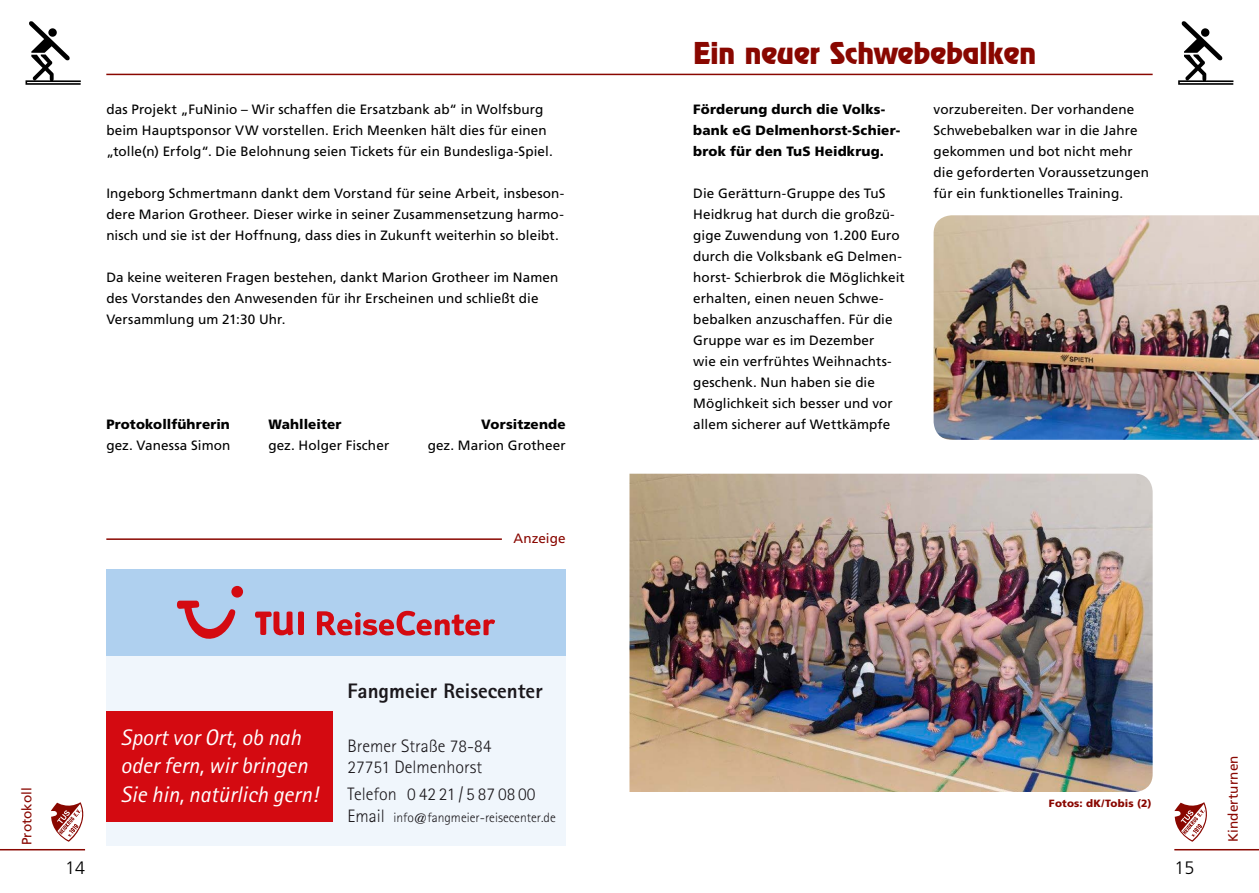
<style>
.page{position:relative;width:1259px;height:893px;background:#fff}
.page>*{position:absolute;margin:0;border:0;box-sizing:border-box;transform-origin:0 0}
.t1{font:27px "Revue Std";color:#890700}
.t2{font:italic 22.5px/28.5px "Rotis Sans Serif Std";color:#fff}
.t3{font:800 21px "Rotis Sans Serif Std";color:#1b181c}
.t4{font:300 18px/21.6px "Rotis Sans Serif Std";color:#1b181c}
.t5{font:300 18px "Frutiger LT Std";color:#000}
.t6{font:13.5px/21px "Frutiger LT Std";letter-spacing:.005em;color:#000}
.t7{font:900 13.5px/21px "Frutiger LT Std";letter-spacing:.01em;color:#000}
.t8{font:300 13.5px "Rotis Sans Serif Std";color:#1b181c}
.t9{font:13.5px "Frutiger LT Std";letter-spacing:.01em;color:#890700}
.t10{font:900 10.5px "Frutiger LT Std";letter-spacing:.02em;color:#890700}
.s1{font-size:18px}
</style>
<div class="page">
<hr style="left:0;top:849px;width:85px;height:1px;background:#890700">
<hr style="left:1174px;top:849px;width:85px;height:1px;background:#890700">
<hr style="left:106px;top:74px;width:1046px;height:1px;background:#890700">
<svg style="left:1174px;top:802px;width:33px;height:40px"></svg>
<svg style="left:51px;top:802px;width:33px;height:40px"></svg>
<svg style="left:26px;top:21px;width:55px;height:64px"></svg>
<svg style="left:1178px;top:21px;width:55px;height:64px"></svg>
<div style="left:106px;top:569px;width:460px;height:276px;background:#f0f6fc"></div>
<div style="left:106px;top:712px;width:227px;height:110px;background:#d40a11"></div>
<div style="left:106px;top:569px;width:460px;height:87px;background:#afd0ef"></div>
<svg style="left:255px;top:611px;width:49px;height:24px"></svg>
<svg style="left:177px;top:601px;width:59px;height:38px"></svg>
<div style="left:231px;top:586px;width:12px;height:12px;background:#d40a11;border-radius:50%"></div>
<svg style="left:317px;top:611px;width:178px;height:25px"></svg>
<hr style="left:106px;top:538px;width:396px;height:2px;background:#890700">
<img style="left:933px;top:215px;width:326px;height:225px">
<img style="left:629px;top:474px;width:523px;height:318px">
<p class="t6" style="left:106px;top:98px;width:448px">das Projekt „FuNinio – Wir schaffen die Ersatzbank ab“ in Wolfsburg beim Hauptsponsor VW vorstellen. Erich Meenken hält dies für einen „tolle(n) Erfolg“. Die Belohnung seien Tickets für ein Bundesliga-Spiel.</p>
<p class="t6" style="left:106px;top:182px;width:459px;text-align:justify">Ingeborg Schmertmann dankt dem Vorstand für seine Arbeit, insbeson&shy;dere Marion Grotheer. Dieser wirke in seiner Zusammensetzung harmo&shy;nisch und sie ist der Hoffnung, dass dies in Zukunft weiterhin so bleibt.</p>
<p class="t6" style="left:106px;top:266px;width:454px">Da keine weiteren Fragen bestehen, dankt Marion Grotheer im Namen des Vorstandes den Anwesenden für ihr Erscheinen und schließt die<br>Versammlung um 21:30 Uhr.</p>
<p class="t7" style="left:106px;top:413px;width:125px">Protokollführerin</p>
<p class="t7" style="left:268px;top:413px;width:75px">Wahlleiter</p>
<p class="t7" style="left:481px;top:413px;width:86px">Vorsitzende</p>
<p class="t6" style="left:106px;top:435px;width:126px">gez. Vanessa Simon</p>
<p class="t6" style="left:268px;top:435px;width:122px">gez. Holger Fischer</p>
<p class="t6" style="left:428px;top:435px;width:139px">gez. Marion Grotheer</p>
<p class="t9" style="left:513px;top:530px;width:54px">Anzeige</p>
<h1 class="t1" style="left:693px;top:35px;width:344px">Ein neuer Schwebebalken</h1>
<p class="t7" style="left:693px;top:98px;width:208px">Förderung durch die Volks&shy;bank eG Delmenhorst-Schier&shy;brok für den TuS Heidkrug.</p>
<p class="t6" style="left:693px;top:182px;width:213px">Die Gerätturn-Gruppe des TuS<br>Heidkrug hat durch die großzü&shy;gige Zuwendung von 1.200 Euro durch die Volksbank eG Delmen&shy;horst- Schierbrok die Möglichkeit erhalten, einen neuen Schwe&shy;bebalken anzuschaffen. Für die<br>Gruppe war es im Dezember<br>wie ein verfrühtes Weihnachts&shy;geschenk. Nun haben sie die<br>Möglichkeit sich besser und vor allem sicherer auf Wettkämpfe</p>
<p class="t6" style="left:933px;top:98px;width:217px">vorzubereiten. Der vorhandene<br>Schwebebalken war in die Jahre gekommen und bot nicht mehr die geforderten Voraussetzungen für ein funktionelles Training.</p>
<p class="t9" style="left:19px;top:845px;width:59px;rotate:-90deg">Protokoll</p>
<h2 class="t2" style="left:121px;top:723px;width:199px">Sport vor Ort, ob nah oder fern, wir bringen<br>Sie hin, natürlich gern!</h2>
<h3 class="t3" style="left:347px;top:677px;width:197px">Fangmeier Reisecenter</h3>
<h3 class="t4" style="left:347px;top:735px;width:146px">Bremer Straße 78-84<br>27751 Delmenhorst</h3>
<h3 class="t4" style="left:347px;top:783px;width:190px">Telefon 0 42 21 / 5 87 08 00</h3>
<p class="t8" style="left:347px;top:809px;width:210px"><span class="s1">Email</span> info@fangmeier-reisecenter.de</p>
<p class="t10" style="left:1049px;top:797px;width:104px">Fotos: dK/Tobis (2)</p>
<h3 class="t5" style="left:65px;top:858px;width:22px">14</h3>
<h3 class="t5" style="left:1174px;top:858px;width:22px">15</h3>
<p class="t9" style="left:1225px;top:842px;width:88px;rotate:-90deg">Kinderturnen</p>
</div>
